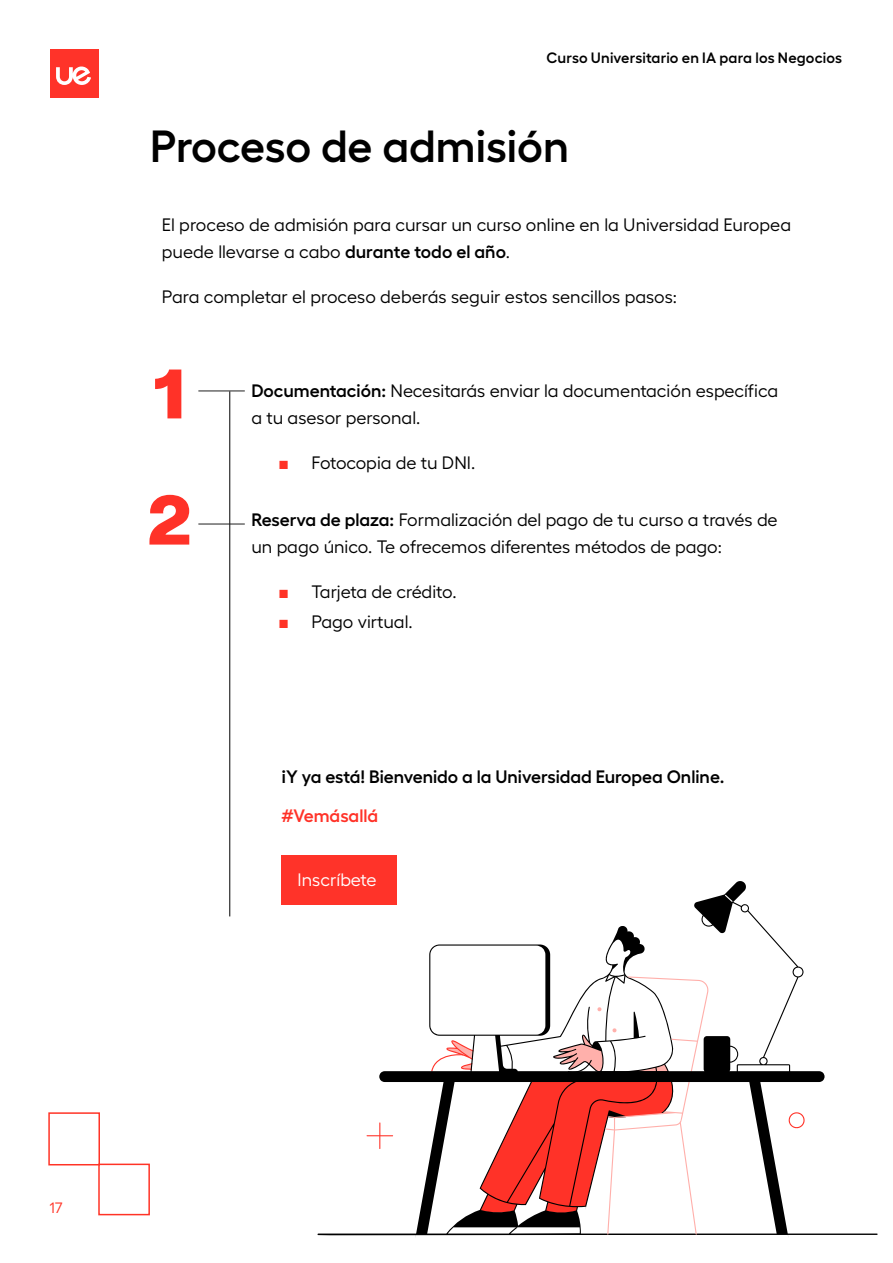
<style>
.page{position:relative;width:893px;height:1263px;background:#fff}
.page>*{position:absolute;margin:0;border:0;box-sizing:border-box;transform-origin:0 0}
.t1{font:900 72px/126.1px "ABC Normal";color:#ff3228}
.t2{font:600 45px "Hellix";color:#000}
.t3{font:18px/27px "Hellix";color:#000}
.t4{font:600 18px "Hellix";color:#000}
.t5{font:600 18px "Hellix";color:#ff3228}
.t6{font:18px "Hellix";color:#fff}
.t7{font:600 15px "Hellix";letter-spacing:.01em;color:#000}
.t8{font:15px "Hellix";color:#ff3326}
.s1{font-weight:600}
.s2{font-family:"ABC Normal";font-size:12px;color:#ff3326}
</style>
<div class="page">
<div style="left:50px;top:50px;width:48px;height:48px;background:#ff3329"></div>
<svg style="left:56px;top:66px;width:35px;height:19px"></svg>
<hr style="left:229px;top:391px;width:1px;height:525px;background:#000">
<div style="left:281px;top:856px;width:116px;height:49px;background:#ff3329"></div>
<svg style="left:379px;top:881px;width:445px;height:356px"></svg>
<hr style="left:198px;top:391px;width:47px;height:1px;background:#1f1f1f">
<hr style="left:198px;top:524px;width:47px;height:1px;background:#1f1f1f">
<svg style="left:48px;top:1112px;width:102px;height:104px"></svg>
<p class="t7" style="left:547px;top:46px;width:297px">Curso Universitario en IA para los Negocios</p>
<h2 class="t2" style="left:150px;top:110px;width:420px">Proceso de admisión</h2>
<p class="t3" style="left:162px;top:209px;width:631px">El proceso de admisión para cursar un curso online en la Universidad Europea puede llevarse a cabo <span class="s1">durante todo el año</span>.</p>
<p class="t3" style="left:162px;top:281px;width:516px">Para completar el proceso deberás seguir estos sencillos pasos:</p>
<h1 class="t1" style="left:148px;top:326px;width:44px">1<br>2</h1>
<p class="t3" style="left:251px;top:376px;width:528px"><span class="s1">Documentación:</span> Necesitarás enviar la documentación específica a tu asesor personal.</p>
<p class="t3" style="left:278px;top:448px;width:198px"><span class="s2">■</span> Fotocopia de tu DNI.</p>
<p class="t3" style="left:251px;top:505px;width:528px"><span class="s1">Reserva de plaza:</span> Formalización del pago de tu curso a través de un pago único. Te ofrecemos diferentes métodos de pago:</p>
<p class="t3" style="left:278px;top:577px;width:180px"><span class="s2">■</span> Tarjeta de crédito.</p>
<p class="t3" style="left:278px;top:607px;width:136px"><span class="s2">■</span> Pago virtual.</p>
<p class="t4" style="left:281px;top:762px;width:445px">¡Y ya está! Bienvenido a la Universidad Europea Online.</p>
<p class="t5" style="left:281px;top:802px;width:98px">#Vemásallá</p>
<p class="t6" style="left:298px;top:865px;width:80px">Inscríbete</p>
<p class="t8" style="left:50px;top:1197px;width:15px">17</p>
</div>
